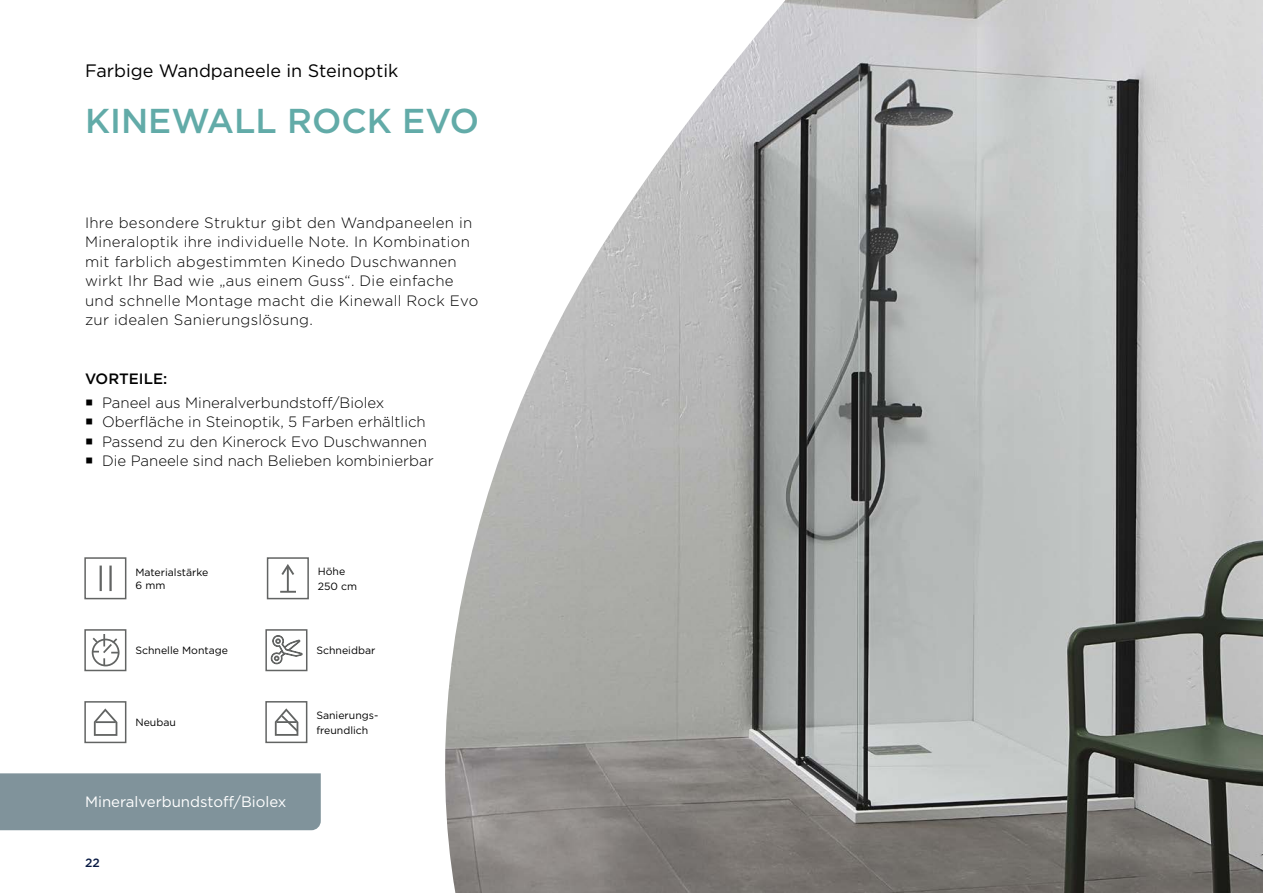
<style>
.page{position:relative;width:1263px;height:893px;background:#fff}
.page>*{position:absolute;margin:0;border:0;box-sizing:border-box;transform-origin:0 0}
.t1{font:500 34.5px "Gotham";color:#62aba8}
.t2{font:18px "Gotham";color:#000}
.t3{font:300 15px/19.5px "Gotham";letter-spacing:.02em;color:#000}
.t4{font:300 15px "Gotham";color:#000}
.t5{font:15px "Gotham";color:#fff}
.t6{font:500 15px "Gotham";color:#000}
.t7{font:500 12px "Gotham";color:#0a1b44}
.t8{font:10.5px/15px "Gotham";color:#000}
</style>
<div class="page">
<img style="left:445px;top:0;width:818px;height:893px">
<div style="left:84px;top:557px;width:42px;height:42px;border:2px solid #626463"></div>
<hr style="left:100px;top:566px;width:2px;height:25px;background:#626463">
<hr style="left:109px;top:566px;width:3px;height:25px;background:#626463">
<hr style="left:287px;top:567px;width:2px;height:25px;background:#626463">
<svg style="left:281px;top:564px;width:13px;height:13px"></svg>
<svg style="left:280px;top:591px;width:16px;height:2px"></svg>
<div style="left:267px;top:557px;width:42px;height:42px;border:2px solid #626463"></div>
<div style="left:84px;top:629px;width:42px;height:42px;border:2px solid #626463"></div>
<div style="left:92px;top:639px;width:28px;height:27px;border:2px solid #626463;border-radius:50%"></div>
<svg style="left:91px;top:634px;width:28px;height:31px"></svg>
<svg style="left:270px;top:635px;width:33px;height:30px"></svg>
<div style="left:265px;top:629px;width:42px;height:42px;border:2px solid #626463"></div>
<div style="left:0;top:773px;width:321px;height:57px;background:#80939b"></div>
<div style="left:84px;top:701px;width:42px;height:42px;border:2px solid #626463"></div>
<svg style="left:93px;top:708px;width:25px;height:28px"></svg>
<hr style="left:96px;top:721px;width:20px;height:2px;background:#626463">
<svg style="left:274px;top:708px;width:25px;height:28px"></svg>
<hr style="left:277px;top:721px;width:20px;height:2px;background:#626463">
<div style="left:265px;top:701px;width:42px;height:42px;border:2px solid #626463"></div>
<p class="t2" style="left:85px;top:59px;width:315px">Farbige Wandpaneele in Steinoptik</p>
<h1 class="t1" style="left:85px;top:98px;width:395px">KINEWALL ROCK EVO</h1>
<p class="t3" style="left:85px;top:212px;width:395px">Ihre besondere Struktur gibt den Wandpaneelen in Mineraloptik ihre individuelle Note. In Kombination mit farblich abgestimmten Kinedo Duschwannen wirkt Ihr Bad wie „aus einem Guss“. Die einfache und schnelle Montage macht die Kinewall Rock Evo zur idealen Sanierungslösung.</p>
<p class="t6" style="left:85px;top:369px;width:84px">VORTEILE:</p>
<p class="t4" style="left:85px;top:393px;width:301px">○ Paneel aus Mineralverbundstoff/Biolex</p>
<p class="t4" style="left:85px;top:412px;width:342px">○ Oberfläche in Steinoptik, 5 Farben erhältlich</p>
<p class="t4" style="left:85px;top:432px;width:343px">○ Passend zu den Kinerock Evo Duschwannen</p>
<p class="t4" style="left:85px;top:451px;width:350px">○ Die Paneele sind nach Belieben kombinierbar</p>
<p class="t8" style="left:135px;top:566px;width:74px;line-height:12.6px">Materialstärke<br>6 mm</p>
<p class="t8" style="left:318px;top:564px;width:41px">Höhe<br>250 cm</p>
<p class="t8" style="left:135px;top:643px;width:94px">Schnelle Montage</p>
<p class="t8" style="left:316px;top:643px;width:60px">Schneidbar</p>
<p class="t8" style="left:135px;top:715px;width:42px">Neubau</p>
<p class="t8" style="left:316px;top:707px;width:63px">Sanierungs&shy;freundlich</p>
<p class="t5" style="left:85px;top:792px;width:203px">Mineralverbundstoff/Biolex</p>
<p class="t7" style="left:85px;top:855px;width:16px">22</p>
</div>
